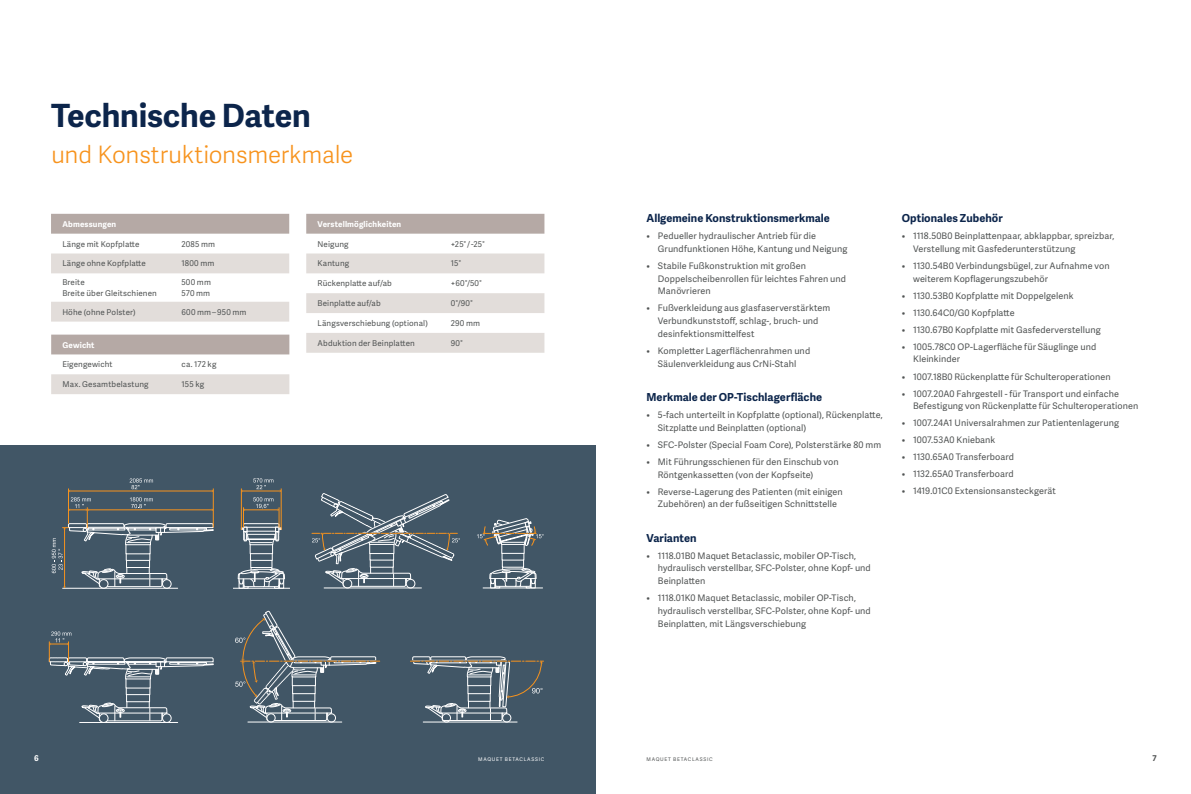
<style>
.page{position:relative;width:1191px;height:794px;background:#fff}
.page>*{position:absolute;margin:0;border:0;box-sizing:border-box;transform-origin:0 0}
.t1{font:700 32px "Adelle Sans";letter-spacing:-.005em;color:#0c254b}
.t2{font:300 24px "Adelle Sans";letter-spacing:-.01em;color:#f7931d}
.t3{font:700 11px "Adelle Sans";letter-spacing:.005em;color:#0c254b}
.t4{font:9px/12.8px "Adelle Sans";letter-spacing:.01em;color:#505353}
.t5{font:8px/11px "Adelle Sans";letter-spacing:.015em;color:#505353}
.t6{font:700 8px "Adelle Sans";letter-spacing:.015em;color:#fff}
.t7{font:700 8px "Adelle Sans";color:#505353}
.t8{font:5px "Adelle Sans";letter-spacing:.145em;color:#505353}
.t9{font:5px "Adelle Sans";letter-spacing:.145em;color:#fff}
</style>
<div class="page">
<div style="left:0;top:445px;width:595px;height:349px;background:#415666"></div>
<div style="left:51px;top:214px;width:238px;height:20px;background:#b5a9a5"></div>
<svg style="left:51px;top:253px;width:238px;height:68px"></svg>
<div style="left:306px;top:214px;width:238px;height:20px;background:#b5a9a5"></div>
<svg style="left:306px;top:253px;width:238px;height:100px"></svg>
<div style="left:51px;top:334px;width:238px;height:20px;background:#b5a9a5"></div>
<div style="left:51px;top:374px;width:238px;height:20px;background:#e2ddda"></div>
<hr style="left:63px;top:588px;width:115px;height:1px;background:#fff">
<svg style="left:52px;top:478px;width:162px;height:110px"></svg>
<div style="left:126px;top:694px;width:24px;height:8px;border:1px solid #fff"></div>
<div style="left:99px;top:713px;width:9px;height:9px;border:1px solid #fff;border-radius:50%"></div>
<div style="left:162px;top:713px;width:9px;height:9px;border:1px solid #fff;border-radius:50%"></div>
<svg style="left:82px;top:696px;width:85px;height:25px"></svg>
<hr style="left:80px;top:722px;width:98px;height:1px;background:#fff">
<svg style="left:49px;top:631px;width:165px;height:48px"></svg>
<div style="left:250px;top:553px;width:22px;height:7px;border:1px solid #fff"></div>
<div style="left:251px;top:560px;width:21px;height:7px;border:1px solid #fff"></div>
<hr style="left:233px;top:588px;width:56px;height:1px;background:#fff">
<svg style="left:238px;top:562px;width:47px;height:27px"></svg>
<hr style="left:281px;top:489px;width:1px;height:40px;background:#f7931d">
<svg style="left:241px;top:478px;width:40px;height:67px"></svg>
<div style="left:343px;top:579px;width:9px;height:9px;border:1px solid #fff;border-radius:50%"></div>
<div style="left:406px;top:579px;width:9px;height:9px;border:1px solid #fff;border-radius:50%"></div>
<hr style="left:324px;top:588px;width:97px;height:1px;background:#fff">
<svg style="left:312px;top:493px;width:148px;height:93px"></svg>
<div style="left:502px;top:553px;width:22px;height:7px;border:1px solid #fff"></div>
<svg style="left:489px;top:562px;width:47px;height:26px"></svg>
<hr style="left:483px;top:588px;width:59px;height:1px;background:#fff">
<svg style="left:477px;top:518px;width:66px;height:28px"></svg>
<div style="left:267px;top:713px;width:8px;height:9px;border:1px solid #fff;border-radius:50%"></div>
<div style="left:327px;top:713px;width:9px;height:9px;border:1px solid #fff;border-radius:50%"></div>
<hr style="left:248px;top:722px;width:94px;height:1px;background:#fff">
<svg style="left:410px;top:656px;width:133px;height:67px"></svg>
<svg style="left:235px;top:611px;width:145px;height:110px"></svg>
<h1 class="t1" style="left:51px;top:92px;width:261px">Technische Daten</h1>
<h2 class="t2" style="left:51px;top:137px;width:304px">und Konstruktionsmerkmale</h2>
<p class="t6" style="left:62px;top:218px;width:55px">Abmessungen</p>
<p class="t5" style="left:62px;top:238px;width:79px">Länge mit Kopfplatte</p>
<p class="t5" style="left:181px;top:238px;width:35px">2085 mm</p>
<p class="t5" style="left:62px;top:258px;width:85px">Länge ohne Kopfplatte</p>
<p class="t5" style="left:181px;top:258px;width:34px">1800 mm</p>
<p class="t5" style="left:62px;top:276px;width:96px">Breite<br>Breite über Gleitschienen</p>
<p class="t5" style="left:181px;top:276px;width:31px">500 mm<br>570 mm</p>
<p class="t5" style="left:62px;top:306px;width:75px">Höhe (ohne Polster)</p>
<p class="t5" style="left:181px;top:306px;width:67px">600 mm – 950 mm</p>
<p class="t6" style="left:317px;top:218px;width:85px">Verstellmöglichkeiten</p>
<p class="t5" style="left:317px;top:238px;width:33px">Neigung</p>
<p class="t5" style="left:451px;top:238px;width:36px">+25° / -25°</p>
<p class="t5" style="left:317px;top:258px;width:33px">Kantung</p>
<p class="t5" style="left:451px;top:258px;width:12px">15°</p>
<p class="t5" style="left:317px;top:278px;width:76px">Rückenplatte auf/ab</p>
<p class="t5" style="left:451px;top:278px;width:33px">+60°/50°</p>
<p class="t5" style="left:317px;top:297px;width:65px">Beinplatte auf/ab</p>
<p class="t5" style="left:451px;top:297px;width:24px">0°/90°</p>
<p class="t5" style="left:317px;top:317px;width:112px">Längsverschiebung (optional)</p>
<p class="t5" style="left:451px;top:317px;width:31px">290 mm</p>
<p class="t6" style="left:63px;top:339px;width:34px">Gewicht</p>
<p class="t5" style="left:317px;top:337px;width:99px">Abduktion der Beinplatten</p>
<p class="t5" style="left:451px;top:337px;width:14px">90°</p>
<p class="t5" style="left:63px;top:359px;width:52px">Eigengewicht</p>
<p class="t5" style="left:182px;top:359px;width:36px">ca. 172 kg</p>
<p class="t5" style="left:63px;top:379px;width:88px">Max. Gesamtbelastung</p>
<p class="t5" style="left:182px;top:379px;width:24px">155 kg</p>
<p class="t6" style="left:34px;top:752px;width:6px">6</p>
<p class="t9" style="left:478px;top:756px;width:68px">MAQUET BETACLASSIC</p>
<p class="t3" style="left:646px;top:210px;width:185px">Allgemeine Konstruktionsmerkmale</p>
<p class="t4" style="left:658px;top:229px;width:191px;text-indent:-11px">• Pedueller hydraulischer Antrieb für die<br>Grundfunktionen Höhe, Kantung und Neigung</p>
<p class="t4" style="left:658px;top:259px;width:190px;text-indent:-11px">• Stabile Fußkonstruktion mit großen<br>Doppelscheibenrollen für leichtes Fahren und<br>Manövrieren</p>
<p class="t4" style="left:658px;top:301px;width:174px;text-indent:-11px">• Fußverkleidung aus glasfaserverstärktem<br>Verbundkunststoff, schlag-, bruch- und desinfektionsmittelfest</p>
<p class="t4" style="left:646px;top:344px;width:165px;text-align:center">• Kompletter Lagerflächenrahmen und<br>Säulenverkleidung aus CrNi-Stahl</p>
<p class="t3" style="left:646px;top:389px;width:177px">Merkmale der OP-Tischlagerfläche</p>
<p class="t4" style="left:658px;top:408px;width:226px;text-indent:-11px">• 5-fach unterteilt in Kopfplatte (optional), Rückenplatte,<br>Sitzplatte und Beinplatten (optional)</p>
<p class="t4" style="left:646px;top:438px;width:236px">• SFC-Polster (Special Foam Core), Polsterstärke 80 mm</p>
<p class="t4" style="left:658px;top:455px;width:182px;text-indent:-11px">• Mit Führungsschienen für den Einschub von<br>Röntgenkassetten (von der Kopfseite)</p>
<p class="t4" style="left:658px;top:485px;width:186px;text-indent:-11px">• Reverse-Lagerung des Patienten (mit einigen<br>Zubehören) an der fußseitigen Schnittstelle</p>
<p class="t3" style="left:646px;top:529px;width:52px">Varianten</p>
<p class="t4" style="left:658px;top:549px;width:214px;text-indent:-11px">• 1118.01B0 Maquet Betaclassic, mobiler OP-Tisch, hydraulisch verstellbar, SFC-Polster, ohne Kopf- und<br>Beinplatten</p>
<p class="t4" style="left:658px;top:591px;width:214px;text-indent:-11px">• 1118.01K0 Maquet Betaclassic, mobiler OP-Tisch, hydraulisch verstellbar, SFC-Polster, ohne Kopf- und<br>Beinplatten, mit Längsverschiebung</p>
<p class="t3" style="left:901px;top:210px;width:102px">Optionales Zubehör</p>
<p class="t4" style="left:913px;top:229px;width:203px;text-indent:-11px">• 1118.50B0 Beinplattenpaar, abklappbar, spreizbar,<br>Verstellung mit Gasfederunterstützung</p>
<p class="t4" style="left:913px;top:259px;width:198px;text-indent:-11px">• 1130.54B0 Verbindungsbügel, zur Aufnahme von weiterem Kopflagerungszubehör</p>
<p class="t4" style="left:901px;top:289px;width:173px">• 1130.53B0 Kopfplatte mit Doppelgelenk</p>
<p class="t4" style="left:901px;top:306px;width:114px">• 1130.64C0/G0 Kopfplatte</p>
<p class="t4" style="left:901px;top:323px;width:200px">• 1130.67B0 Kopfplatte mit Gasfederverstellung</p>
<p class="t4" style="left:913px;top:340px;width:185px;text-indent:-11px">• 1005.78C0 OP-Lagerfläche für Säuglinge und<br>Kleinkinder</p>
<p class="t4" style="left:901px;top:369px;width:210px">• 1007.18B0 Rückenplatte für Schulteroperationen</p>
<p class="t4" style="left:913px;top:386px;width:227px;text-indent:-11px">• 1007.20A0 Fahrgestell - für Transport und einfache<br>Befestigung von Rückenplatte für Schulteroperationen</p>
<p class="t4" style="left:901px;top:416px;width:219px">• 1007.24A1 Universalrahmen zur Patientenlagerung</p>
<p class="t4" style="left:901px;top:433px;width:95px">• 1007.53A0 Kniebank</p>
<p class="t4" style="left:901px;top:450px;width:114px">• 1130.65A0 Transferboard</p>
<p class="t4" style="left:901px;top:467px;width:113px">• 1132.65A0 Transferboard</p>
<p class="t4" style="left:901px;top:484px;width:155px">• 1419.01C0 Extensionsansteckgerät</p>
<p class="t8" style="left:646px;top:756px;width:68px">MAQUET BETACLASSIC</p>
<p class="t7" style="left:1152px;top:752px;width:6px">7</p>
</div>
